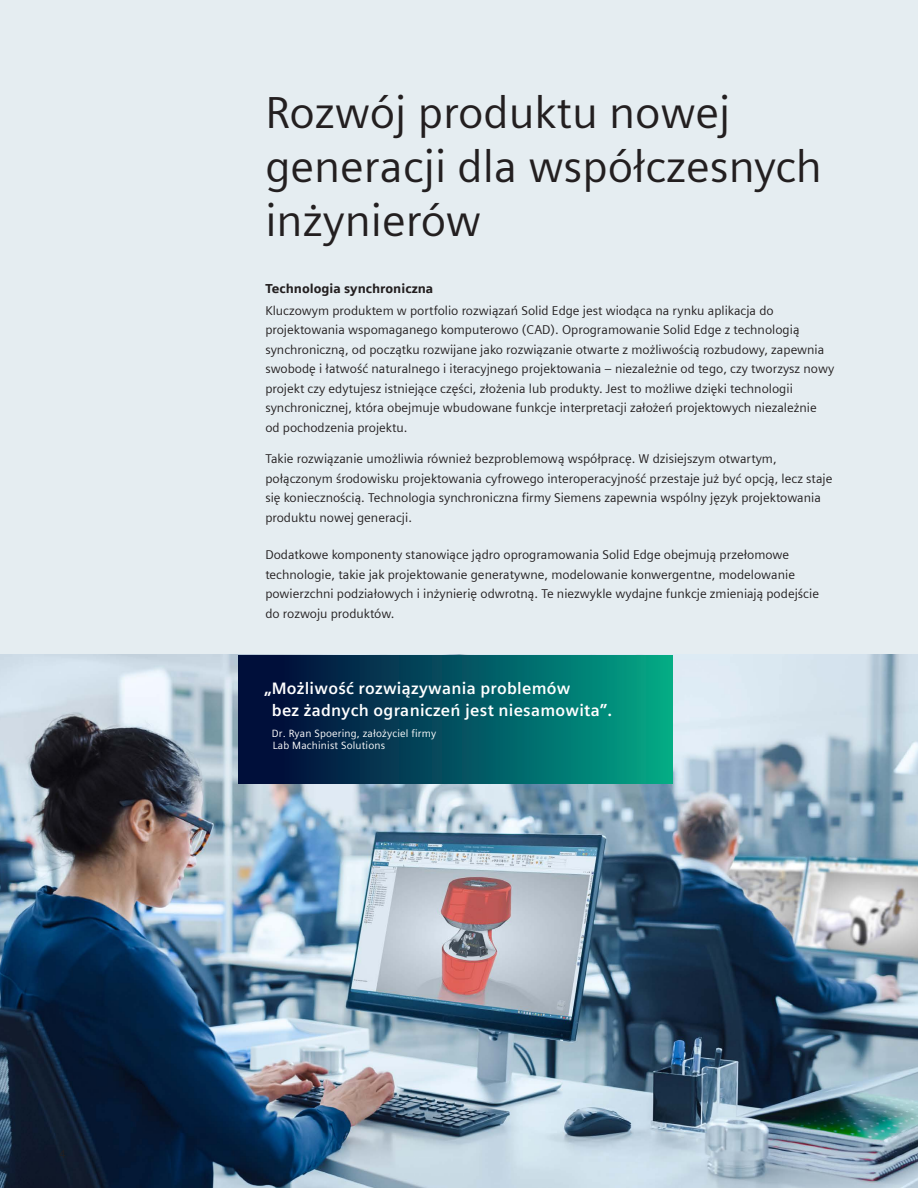
<style>
.page{position:relative;width:918px;height:1188px;background:#e5edf1}
.page>*{position:absolute;margin:0;border:0;box-sizing:border-box;transform-origin:0 0}
.Headline_30pt_120__N{font:45px/54px "Siemens Sans";color:#231f20}
.Quotation_11_pt_whit{font:700 16.5px/21.8px "Siemens Sans Global";letter-spacing:.015em;color:#fff}
.Copy_9pt_5mm{font:12.75px/19.5px "Siemens Sans";color:#231f20}
.Copy_Subhead_9pt_5mm{font:900 12.75px "Siemens Sans";color:#231f20}
.Quotation_Credit_7pt{font:10.5px/12px "Siemens Sans Global";letter-spacing:.015em;color:#fff}
</style>
<div class="page">
<img style="left:0;top:655px;width:918px;height:533px">
<div style="left:239px;top:656px;width:434px;height:127px;background:linear-gradient(to right,#020135,#02a588)"></div>
<p class="Headline_30pt_120__N" style="left:265px;top:83px;width:558px">Rozwój produktu nowej generacji dla współczesnych inżynierów</p>
<p class="Copy_Subhead_9pt_5mm" style="left:265px;top:279px;width:170px">Technologia synchroniczna</p>
<p class="Copy_9pt_5mm" style="left:265px;top:300px;width:570px">Kluczowym produktem w portfolio rozwiązań Solid Edge jest wiodąca na rynku aplikacja do projektowania wspomaganego komputerowo (CAD). Oprogramowanie Solid Edge z technologią synchroniczną, od początku rozwijane jako rozwiązanie otwarte z możliwością rozbudowy, zapewnia swobodę i łatwość naturalnego i iteracyjnego projektowania – niezależnie od tego, czy tworzysz nowy projekt czy edytujesz istniejące części, złożenia lub produkty. Jest to możliwe dzięki technologii synchronicznej, która obejmuje wbudowane funkcje interpretacji założeń projektowych niezależnie od pochodzenia projektu.</p>
<p class="Copy_9pt_5mm" style="left:265px;top:448px;width:569px">Takie rozwiązanie umożliwia również bezproblemową współpracę. W dzisiejszym otwartym, połączonym środowisku projektowania cyfrowego interoperacyjność przestaje już być opcją, lecz staje się koniecznością. Technologia synchroniczna firmy Siemens zapewnia wspólny język projektowania produktu nowej generacji.</p>
<p class="Copy_9pt_5mm" style="left:265px;top:544px;width:555px">Dodatkowe komponenty stanowiące jądro oprogramowania Solid Edge obejmują przełomowe technologie, takie jak projektowanie generatywne, modelowanie konwergentne, modelowanie powierzchni podziałowych i inżynierię odwrotną. Te niezwykle wydajne funkcje zmieniają podejście do rozwoju produktów.</p>
<p class="Quotation_11_pt_whit" style="left:272px;top:678px;width:342px;text-indent:-8px">„Możliwość rozwiązywania problemów<br>bez żadnych ograniczeń jest niesamowita”.</p>
<p class="Quotation_Credit_7pt" style="left:272px;top:727px;width:166px">Dr. Ryan Spoering, założyciel firmy<br>Lab Machinist Solutions</p>
</div>
